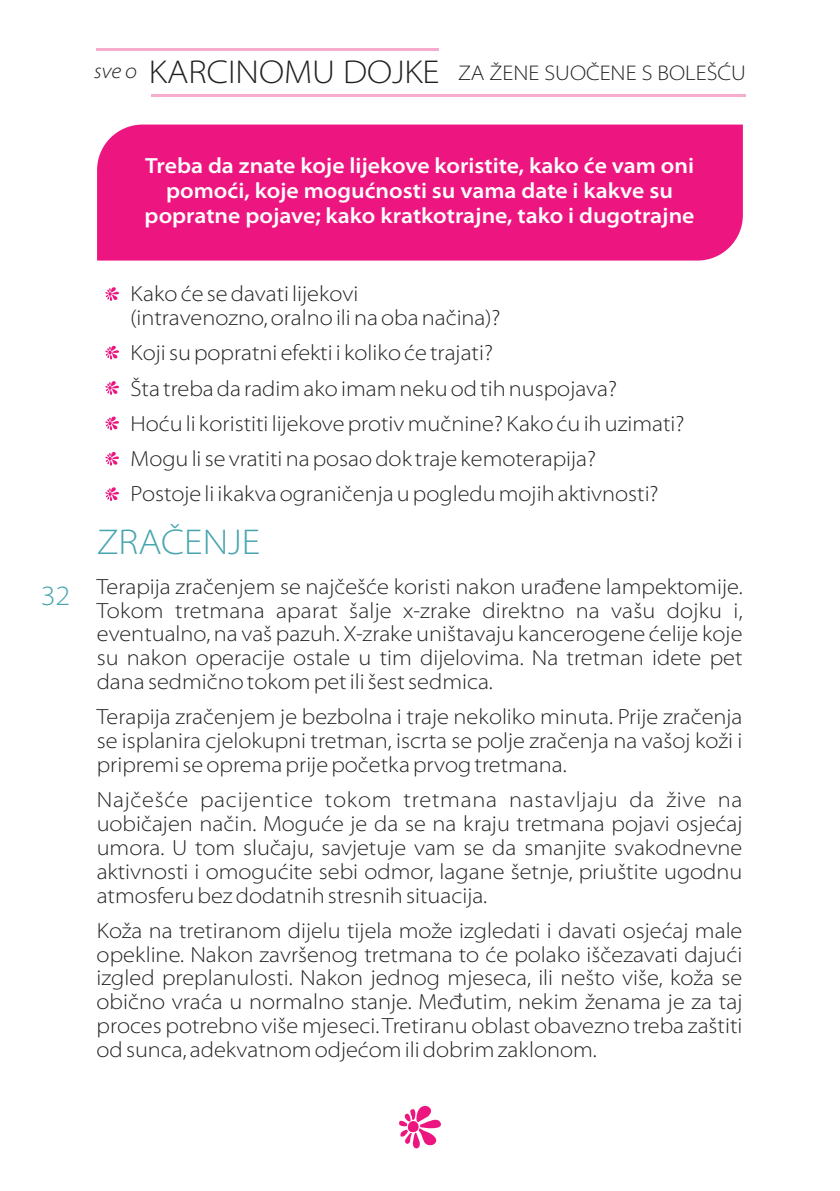
<style>
.page{position:relative;width:840px;height:1191px;background:#fff}
.page>*{position:absolute;margin:0;border:0;box-sizing:border-box;transform-origin:0 0}
.t1{font:300 semi-expanded 36px "Myriad Pro";color:#47a5af}
.t2{font:300 semi-expanded 28px "Myriad Pro";color:#47a5af}
.t3{font:300 semi-expanded 22px/23.8px "Myriad Pro";color:#231f20;text-align:justify}
.t4{font:600 semi-expanded 22px/25.2px "Myriad Pro";color:#fff;text-align:center}
.t5{font:300 semi-expanded 21.4px "Myriad Pro";color:#231f20}
.s1{font-style:italic}
.s2{font-size:33.2px}
</style>
<div class="page">
<hr style="left:96px;top:48px;width:343px;height:2px;background:#f6adcd">
<hr style="left:151px;top:94px;width:594px;height:2px;background:#f6adcd">
<svg style="left:399px;top:1105px;width:42px;height:44px"></svg>
<div style="left:97px;top:125px;width:645px;height:135px;background:#ed1680"></div>
<svg style="left:105px;top:287px;width:14px;height:14px"></svg>
<svg style="left:105px;top:345px;width:14px;height:15px"></svg>
<svg style="left:105px;top:381px;width:14px;height:14px"></svg>
<svg style="left:105px;top:416px;width:14px;height:15px"></svg>
<svg style="left:105px;top:452px;width:14px;height:14px"></svg>
<svg style="left:105px;top:487px;width:14px;height:14px"></svg>
<p class="t5" style="left:94px;top:64px;width:653px"><span class="s1">sve o</span> <span class="s2">KARCINOMU DOJKE</span> ZA ŽENE SUOČENE S BOLEŠĆU</p>
<p class="t2" style="left:41px;top:584px;width:31px">32</p>
<p class="t4" style="left:144px;top:155px;width:551px">Treba da znate koje lijekove koristite, kako će vam oni pomoći, koje mogućnosti su vama date i kakve su popratne pojave; kako kratkotrajne, tako i dugotrajne</p>
<p class="t3" style="left:130px;top:284px;width:371px">Kako će se davati lijekovi (intravenozno, oralno ili na oba načina)?</p>
<p class="t3" style="left:130px;top:337px;width:555px;line-height:35.2px;text-align:left">Koji su popratni efekti i koliko će trajati?<br>Šta treba da radim ako imam neku od tih nuspojava?<br>Hoću li koristiti lijekove protiv mučnine? Kako ću ih uzimati?<br>Mogu li se vratiti na posao dok traje kemoterapija?<br>Postoje li ikakva ograničenja u pogledu mojih aktivnosti?</p>
<h1 class="t1" style="left:97px;top:526px;width:165px">ZRAČENJE</h1>
<p class="t3" style="left:97px;top:576px;width:647px">Terapija zračenjem se najčešće koristi nakon urađene lampektomije.<br>Tokom tretmana aparat šalje x-zrake direktno na vašu dojku i, eventualno, na vaš pazuh. X-zrake uništavaju kancerogene ćelije koje su nakon operacije ostale u tim dijelovima. Na tretman idete pet dana sedmično tokom pet ili šest sedmica.</p>
<p class="t3" style="left:97px;top:707px;width:647px">Terapija zračenjem je bezbolna i traje nekoliko minuta. Prije zračenja se isplanira cjelokupni tretman, iscrta se polje zračenja na vašoj koži i pripremi se oprema prije početka prvog tretmana.</p>
<p class="t3" style="left:97px;top:789px;width:647px">Najčešće pacijentice tokom tretmana nastavljaju da žive na uobičajen način. Moguće je da se na kraju tretmana pojavi osjećaj umora. U tom slučaju, savjetuje vam se da smanjite svakodnevne aktivnosti i omogućite sebi odmor, lagane šetnje, priuštite ugodnu atmosferu bez dodatnih stresnih situacija.</p>
<p class="t3" style="left:97px;top:920px;width:647px">Koža na tretiranom dijelu tijela može izgledati i davati osjećaj male opekline. Nakon završenog tretmana to će polako iščezavati dajući izgled preplanulosti. Nakon jednog mjeseca, ili nešto više, koža se obično vraća u normalno stanje. Međutim, nekim ženama je za taj proces potrebno više mjeseci. Tretiranu oblast obavezno treba zaštiti od sunca, adekvatnom odjećom ili dobrim zaklonom.</p>
</div>
